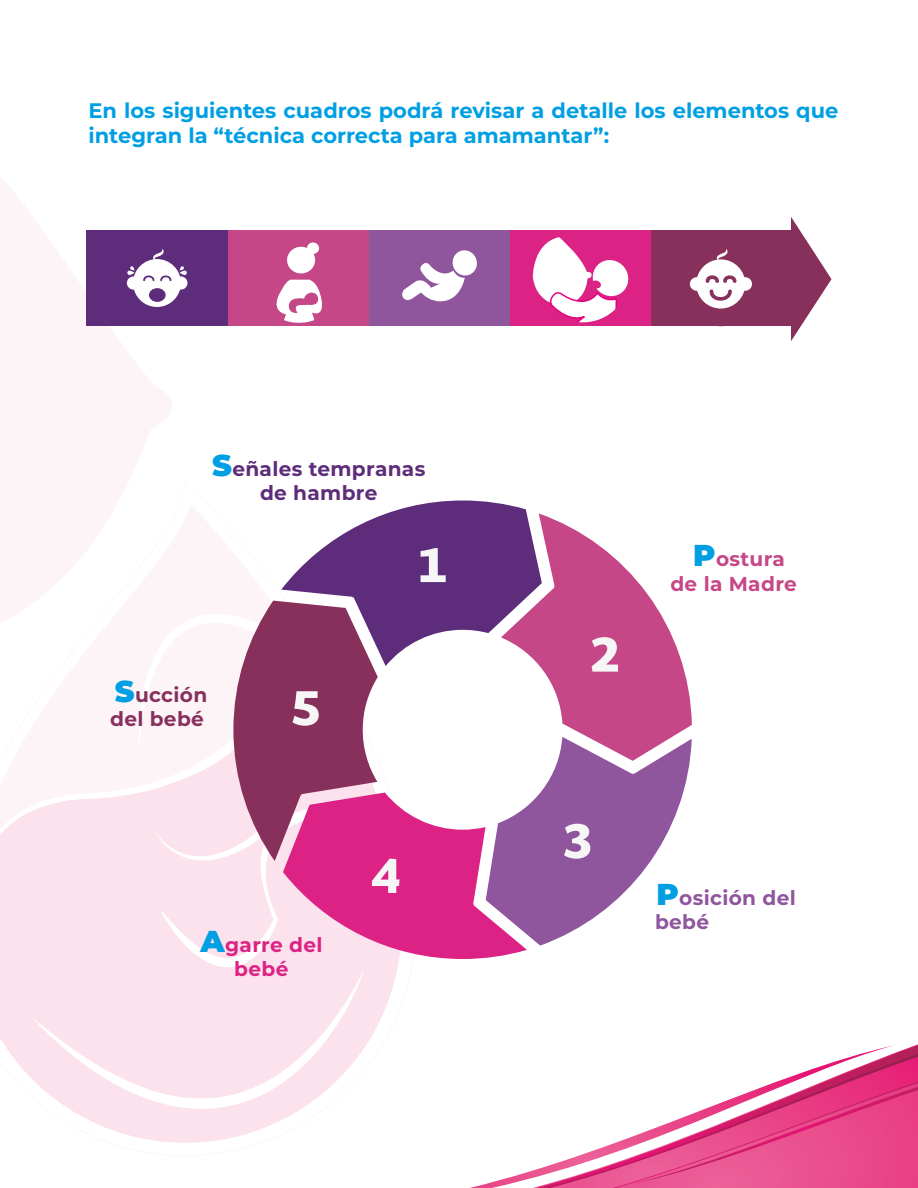
<style>
.page{position:relative;width:918px;height:1188px;background:#fff}
.page>*{position:absolute;margin:0;border:0;box-sizing:border-box;transform-origin:0 0}
.t1{font:700 21px/25.2px "Montserrat";color:#009fe3}
.t2{font:700 20.1px/24.2px "Montserrat";letter-spacing:.015em;color:#5d2c7a;text-align:center}
.t3{font:700 20.1px/24.2px "Montserrat";letter-spacing:.015em;color:#c64787;text-align:center}
.t4{font:700 20.1px/24.2px "Montserrat";letter-spacing:.015em;color:#8f559d}
.t5{font:700 20.1px/24.2px "Montserrat";letter-spacing:.015em;color:#88305c}
.t6{font:700 20.1px/24.2px "Montserrat";letter-spacing:.015em;color:#dc2385;text-align:center}
.s1{font-weight:900;font-size:30.15px;color:#009fe3}
</style>
<div class="page">
<svg style="left:0;top:968px;width:398px;height:175px"></svg>
<svg style="left:0;top:658px;width:161px;height:358px;fill:#fbe2ec"></svg>
<svg style="left:31px;top:968px;width:334px;height:141px;background:#fbe5ee"></svg>
<svg style="left:0;top:178px;width:172px;height:480px;fill:#fdf4f8"></svg>
<svg style="left:470px;top:1044px;width:448px;height:144px"></svg>
<svg style="left:550px;top:1057px;width:368px;height:131px"></svg>
<svg style="left:600px;top:1071px;width:318px;height:117px"></svg>
<div style="left:86px;top:230px;width:142px;height:96px;background:#5d2c7a"></div>
<div style="left:228px;top:230px;width:142px;height:96px;background:#c64787"></div>
<div style="left:369px;top:230px;width:142px;height:96px;background:#8f559d"></div>
<div style="left:510px;top:230px;width:141px;height:96px;background:#dc2385"></div>
<div style="left:651px;top:230px;width:141px;height:96px;background:#88305c"></div>
<div style="left:133px;top:259px;width:48px;height:48px;background:#fff;border-radius:50%"></div>
<div style="left:174px;top:276px;width:13px;height:14px;background:#fff;border-radius:50%"></div>
<div style="left:127px;top:276px;width:13px;height:14px;background:#fff;border-radius:50%"></div>
<svg style="left:143px;top:275px;width:11px;height:6px"></svg>
<svg style="left:160px;top:275px;width:11px;height:6px"></svg>
<div style="left:149px;top:288px;width:17px;height:14px;background:#5d2c7a;border-radius:50%"></div>
<svg style="left:153px;top:249px;width:11px;height:11px"></svg>
<svg style="left:127px;top:266px;width:7px;height:9px"></svg>
<svg style="left:180px;top:266px;width:7px;height:9px"></svg>
<svg style="left:287px;top:242px;width:32px;height:31px"></svg>
<svg style="left:276px;top:280px;width:46px;height:43px"></svg>
<svg style="left:402px;top:250px;width:75px;height:52px"></svg>
<svg style="left:533px;top:237px;width:96px;height:85px"></svg>
<div style="left:696px;top:259px;width:49px;height:50px;background:#fff;border-radius:50%"></div>
<div style="left:739px;top:277px;width:13px;height:14px;background:#fff;border-radius:50%"></div>
<div style="left:690px;top:277px;width:13px;height:14px;background:#fff;border-radius:50%"></div>
<svg style="left:717px;top:249px;width:11px;height:12px"></svg>
<svg style="left:706px;top:275px;width:31px;height:29px"></svg>
<svg style="left:791px;top:217px;width:41px;height:124px"></svg>
<svg style="left:161px;top:500px;width:531px;height:468px"></svg>
<p class="t1" style="left:88px;top:96px;width:752px">En los siguientes cuadros podrá revisar a detalle los elementos que integran la “técnica correcta para amamantar”:</p>
<p class="t2" style="left:212px;top:456px;width:215px"><span class="s1">S</span>eñales tempranas de hambre</p>
<p class="t5" style="left:110px;top:682px;width:99px"><span class="s1">S</span>ucción del bebé</p>
<p class="t6" style="left:200px;top:932px;width:124px"><span class="s1">A</span>garre del bebé</p>
<p class="t3" style="left:670px;top:546px;width:128px"><span class="s1">P</span>ostura<br>de la Madre</p>
<p class="t4" style="left:655px;top:885px;width:142px"><span class="s1">P</span>osición del bebé</p>
</div>
